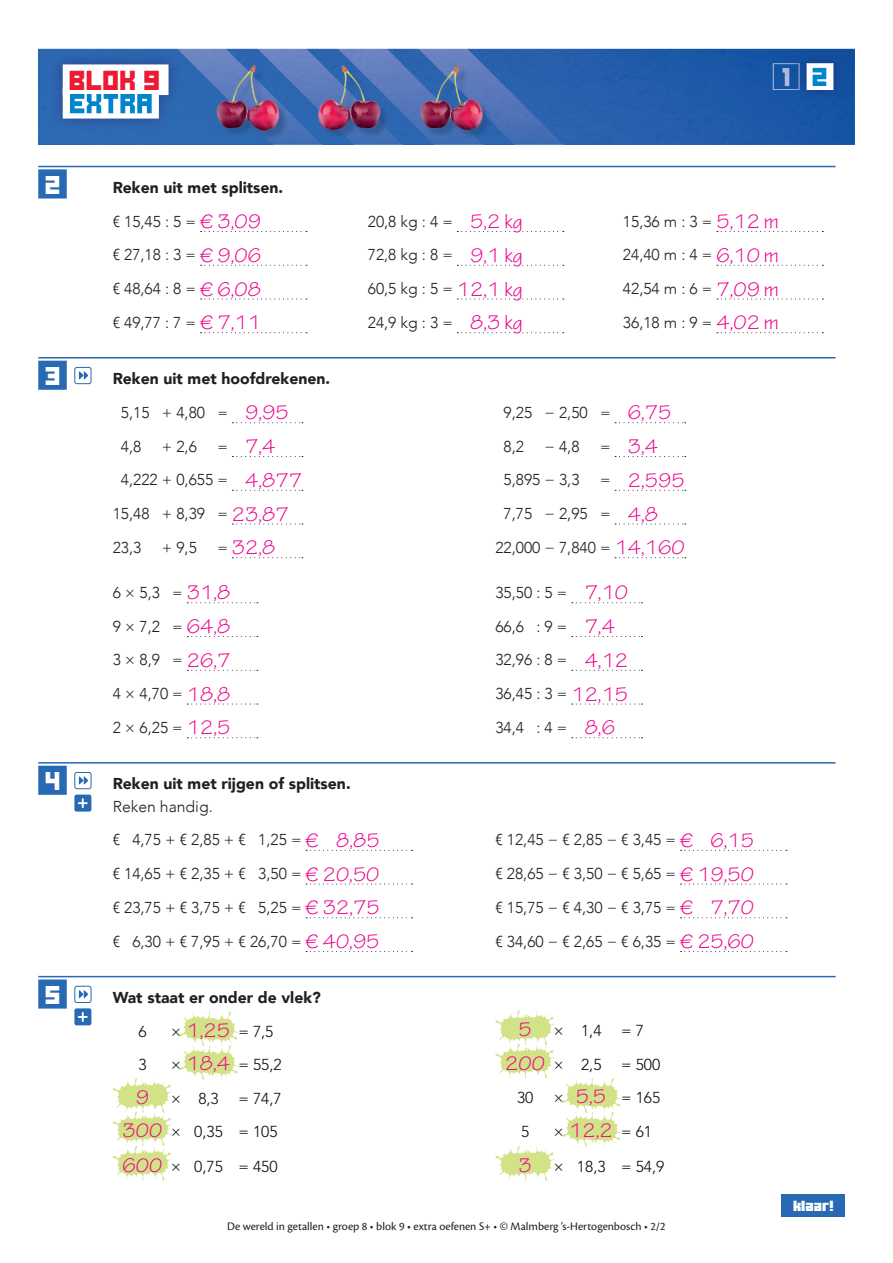
<style>
.page{position:relative;width:893px;height:1263px;background:#fff}
.page>*{position:absolute;margin:0;border:0;box-sizing:border-box;transform-origin:0 0}
.t1{font:21px/33.9px "Tekton Pro";color:#ed028c;text-align:center}
.t2{font:19.2px "Ode to Idle Gaming";color:#ed1a33}
.t3{font:18.15px "Ode to Idle Gaming";color:#0084ca}
.t4{font:18px "Ode to Idle Gaming";color:#fff}
.t5{font:300 15.75px/33.8px "Avenir";color:#231f20}
.t6{font:900 15.75px/33.8px "Avenir";color:#231f20}
.t7{font:300 15.75px/33.8px "Avenir LT Std";color:#090b0d}
.t8{font:12px "Cronos Pro";color:#231f20}
.t9{font:10.5px "Minercraftory";letter-spacing:.01em;color:#fff}
.s1{font-weight:900}
.s2{font-family:"Tekton Pro";font-weight:400;font-size:21px;color:#ed028c}
.s3{font-weight:300}
.s4{font-family:"Avenir";font-weight:300;font-size:15.75px;color:#231f20}
</style>
<div class="page">
<img style="left:38px;top:49px;width:817px;height:96px">
<img style="left:39px;top:49px;width:648px;height:93px">
<img style="left:49px;top:51px;width:113px;height:81px">
<svg style="left:162px;top:48px;width:409px;height:97px;background:#4e68a9"></svg>
<div style="left:63px;top:64px;width:106px;height:31px;background:#fff"></div>
<div style="left:63px;top:88px;width:96px;height:31px;background:#fff"></div>
<svg style="left:70px;top:94px;width:82px;height:19px"></svg>
<hr style="left:38px;top:166px;width:798px;height:1px;background:#2869b3">
<div style="left:38px;top:169px;width:29px;height:29px;background:#2869b3"></div>
<hr style="left:38px;top:357px;width:798px;height:1px;background:#2869b3">
<div style="left:38px;top:361px;width:29px;height:29px;background:#2869b3"></div>
<hr style="left:38px;top:762px;width:798px;height:1px;background:#2869b3">
<div style="left:38px;top:766px;width:29px;height:29px;background:#2869b3"></div>
<hr style="left:38px;top:976px;width:798px;height:1px;background:#2869b3">
<div style="left:38px;top:979px;width:29px;height:29px;background:#2869b3"></div>
<svg style="left:201px;top:231px;width:106px;height:1px"></svg>
<svg style="left:201px;top:265px;width:106px;height:1px"></svg>
<svg style="left:201px;top:299px;width:106px;height:1px"></svg>
<svg style="left:201px;top:332px;width:106px;height:1px"></svg>
<svg style="left:457px;top:231px;width:107px;height:1px"></svg>
<svg style="left:457px;top:265px;width:107px;height:1px"></svg>
<svg style="left:457px;top:299px;width:107px;height:1px"></svg>
<svg style="left:457px;top:332px;width:107px;height:1px"></svg>
<svg style="left:717px;top:231px;width:106px;height:1px"></svg>
<svg style="left:717px;top:265px;width:106px;height:1px"></svg>
<svg style="left:717px;top:299px;width:106px;height:1px"></svg>
<svg style="left:717px;top:332px;width:106px;height:1px"></svg>
<svg style="left:232px;top:422px;width:71px;height:1px"></svg>
<svg style="left:232px;top:456px;width:71px;height:1px"></svg>
<svg style="left:232px;top:490px;width:71px;height:1px"></svg>
<svg style="left:232px;top:524px;width:71px;height:1px"></svg>
<svg style="left:232px;top:557px;width:71px;height:1px"></svg>
<svg style="left:615px;top:422px;width:71px;height:1px"></svg>
<svg style="left:615px;top:456px;width:71px;height:1px"></svg>
<svg style="left:615px;top:490px;width:71px;height:1px"></svg>
<svg style="left:615px;top:524px;width:71px;height:1px"></svg>
<svg style="left:615px;top:557px;width:71px;height:1px"></svg>
<svg style="left:187px;top:602px;width:71px;height:1px"></svg>
<svg style="left:187px;top:636px;width:71px;height:1px"></svg>
<svg style="left:187px;top:670px;width:71px;height:1px"></svg>
<svg style="left:187px;top:704px;width:71px;height:1px"></svg>
<svg style="left:187px;top:737px;width:71px;height:1px"></svg>
<svg style="left:572px;top:602px;width:70px;height:1px"></svg>
<svg style="left:572px;top:636px;width:70px;height:1px"></svg>
<svg style="left:572px;top:670px;width:70px;height:1px"></svg>
<svg style="left:572px;top:704px;width:70px;height:1px"></svg>
<svg style="left:572px;top:737px;width:70px;height:1px"></svg>
<svg style="left:306px;top:850px;width:106px;height:1px"></svg>
<svg style="left:306px;top:884px;width:106px;height:1px"></svg>
<svg style="left:306px;top:917px;width:106px;height:1px"></svg>
<svg style="left:306px;top:951px;width:106px;height:1px"></svg>
<svg style="left:681px;top:850px;width:106px;height:1px"></svg>
<svg style="left:681px;top:884px;width:106px;height:1px"></svg>
<svg style="left:681px;top:917px;width:106px;height:1px"></svg>
<svg style="left:681px;top:951px;width:106px;height:1px"></svg>
<svg style="left:113px;top:1078px;width:58px;height:103px"></svg>
<svg style="left:179px;top:1011px;width:59px;height:69px"></svg>
<svg style="left:495px;top:1010px;width:59px;height:68px"></svg>
<svg style="left:495px;top:1146px;width:59px;height:35px"></svg>
<svg style="left:562px;top:1078px;width:59px;height:69px"></svg>
<div style="left:74px;top:367px;width:17px;height:17px;border:1px solid #2869b3;border-radius:2px"></div>
<svg style="left:79px;top:371px;width:9px;height:9px"></svg>
<div style="left:74px;top:794px;width:17px;height:18px;background:#2869b3;border-radius:2px"></div>
<svg style="left:78px;top:798px;width:10px;height:10px"></svg>
<div style="left:74px;top:772px;width:17px;height:17px;border:1px solid #2869b3;border-radius:2px"></div>
<svg style="left:79px;top:776px;width:9px;height:9px"></svg>
<div style="left:74px;top:1008px;width:17px;height:17px;background:#2869b3;border-radius:2px"></div>
<svg style="left:78px;top:1012px;width:10px;height:10px"></svg>
<div style="left:74px;top:986px;width:17px;height:17px;border:1px solid #2869b3;border-radius:2px"></div>
<svg style="left:79px;top:990px;width:9px;height:8px"></svg>
<div style="left:781px;top:1194px;width:64px;height:23px;background:#2869b3"></div>
<img style="left:773px;top:63px;width:21px;height:27px">
<img style="left:782px;top:68px;width:7px;height:18px">
<img style="left:794px;top:52px;width:52px;height:49px">
<div style="left:807px;top:64px;width:26px;height:26px;background:#fff"></div>
<div style="left:807px;top:63px;width:26px;height:27px;border:1px solid #fff"></div>
<p class="t2" style="left:70px;top:72px;width:93px">Blok 9</p>
<p class="t3" style="left:813px;top:69px;width:17px">2</p>
<p class="t4" style="left:46px;top:177px;width:17px">2</p>
<p class="t5" style="left:113px;top:170px;width:172px"><span class="s1">Reken uit met splitsen. </span>€ 15,45 : 5 = <span class="s2">€ 3,09<br></span>€ 27,18 : 3 = <span class="s2">€ 9,06<br></span>€ 48,64 : 8 = <span class="s2">€ 6,08<br></span>€ 49,77 : 7 = <span class="s2">€ 7,11</span></p>
<p class="t4" style="left:46px;top:368px;width:17px">3</p>
<p class="t6" style="left:121px;top:361px;width:211px;text-indent:-8px">Reken uit met hoofdrekenen.<br><span class="s3">5,15 + 4,80 =</span> <span class="s2">9,95<br></span><span class="s3">4,8</span></p>
<p class="t5" style="left:162px;top:429px;width:37px">+ 2,6</p>
<h1 class="t1" style="left:217px;top:430px;width:60px"><span class="s4">=</span> 7,4</h1>
<p class="t5" style="left:113px;top:463px;width:191px;text-indent:8px">4,222 + 0,655 = <span class="s2">4,877<br></span>15,48 + 8,39 = <span class="s2">23,87<br></span>23,3</p>
<p class="t5" style="left:162px;top:530px;width:37px">+ 9,5</p>
<h1 class="t1" style="left:217px;top:531px;width:60px"><span class="s4">=</span> 32,8</h1>
<p class="t5" style="left:368px;top:204px;width:157px;text-align:justify">20,8 kg : 4 = <span class="s2">5,2 kg </span>72,8 kg : 8 = <span class="s2">9,1 kg </span>60,5 kg : 5 = <span class="s2">12,1 kg </span>24,9 kg : 3 = <span class="s2">8,3 kg</span></p>
<p class="t5" style="left:623px;top:204px;width:157px;text-align:justify">15,36 m : 3 = <span class="s2">5,12 m </span>24,40 m : 4 = <span class="s2">6,10 m </span>42,54 m : 6 = <span class="s2">7,09 m </span>36,18 m : 9 = <span class="s2">4,02 m</span></p>
<p class="t5" style="left:504px;top:395px;width:169px">9,25 − 2,50 = <span class="s2">6,75<br></span>8,2</p>
<p class="t5" style="left:544px;top:429px;width:37px">− 4,8</p>
<h1 class="t1" style="left:600px;top:430px;width:60px"><span class="s4">=</span> 3,4</h1>
<p class="t5" style="left:504px;top:463px;width:78px">5,895 − 3,3</p>
<h1 class="t1" style="left:600px;top:464px;width:86px"><span class="s4">=</span> 2,595</h1>
<p class="t5" style="left:495px;top:497px;width:191px;text-indent:8px">7,75 − 2,95 = <span class="s2">4,8<br></span>22,000 − 7,840 = <span class="s2">14,160</span></p>
<p class="t5" style="left:113px;top:575px;width:119px;text-align:justify">6 × 5,3 = <span class="s2">31,8<br></span>9 × 7,2 = <span class="s2">64,8<br></span>3 × 8,9 = <span class="s2">26,7<br></span>4 × 4,70 = <span class="s2">18,8<br></span>2 × 6,25 = <span class="s2">12,5</span></p>
<p class="t5" style="left:495px;top:575px;width:134px">35,50 : 5 = <span class="s2">7,10<br></span>66,6 : 9 = <span class="s2">7,4<br></span>32,96 : 8 = <span class="s2">4,12<br></span>36,45 : 3 = <span class="s2">12,15<br></span>34,4 : 4 = <span class="s2">8,6</span></p>
<p class="t4" style="left:46px;top:773px;width:17px">4</p>
<p class="t6" style="left:113px;top:766px;width:239px">Reken uit met rijgen of splitsen.</p>
<p class="t5" style="left:113px;top:789px;width:268px">Reken handig.<br>€ 4,75 + € 2,85 + € 1,25 = <span class="s2">€ 8,85 </span>€ 14,65 + € 2,35 + € 3,50 = <span class="s2">€ 20,50 </span>€ 23,75 + € 3,75 + € 5,25 = <span class="s2">€ 32,75 </span>€ 6,30 + € 7,95 + € 26,70 = <span class="s2">€ 40,95</span></p>
<p class="t4" style="left:46px;top:987px;width:17px">5</p>
<p class="t6" style="left:113px;top:980px;width:210px">Wat staat er onder de vlek?</p>
<p class="t5" style="left:495px;top:823px;width:260px;text-align:justify">€ 12,45 − € 2,85 − € 3,45 = <span class="s2">€ 6,15 </span>€ 28,65 − € 3,50 − € 5,65 = <span class="s2">€ 19,50 </span>€ 15,75 − € 4,30 − € 3,75 = <span class="s2">€ 7,70 </span>€ 34,60 − € 2,65 − € 6,35 = <span class="s2">€ 25,60</span></p>
<h1 class="t1" style="left:505px;top:1014px;width:41px;line-height:33.2px">5<br>200</h1>
<h1 class="t1" style="left:186px;top:1013px;width:45px">1,25</h1>
<p class="t7" style="left:581px;top:1014px;width:81px;line-height:33.2px">1,4 = 7<br>2,5 = 500</p>
<p class="t7" style="left:138px;top:1014px;width:10px">6</p>
<p class="t7" style="left:171px;top:1014px;width:12px">×</p>
<p class="t7" style="left:238px;top:1014px;width:37px">= 7,5</p>
<p class="t7" style="left:553px;top:1014px;width:12px;line-height:33.2px">× ×</p>
<h1 class="t1" style="left:186px;top:1047px;width:45px">18,4</h1>
<p class="t7" style="left:138px;top:1048px;width:10px">3</p>
<p class="t7" style="left:238px;top:1048px;width:45px">= 55,2</p>
<p class="t7" style="left:171px;top:1048px;width:12px;text-align:justify">× × × ×</p>
<h1 class="t1" style="left:576px;top:1080px;width:32px">5,5</h1>
<h1 class="t1" style="left:123px;top:1081px;width:41px">9<br>300<br>600</h1>
<p class="t7" style="left:517px;top:1081px;width:18px">30</p>
<p class="t7" style="left:553px;top:1081px;width:12px">×</p>
<p class="t7" style="left:621px;top:1081px;width:41px">= 165</p>
<h1 class="t1" style="left:569px;top:1114px;width:45px">12,2</h1>
<p class="t7" style="left:194px;top:1082px;width:89px">8,3 = 74,7<br>0,35 = 105<br>0,75 = 450</p>
<p class="t7" style="left:521px;top:1115px;width:10px">5</p>
<p class="t7" style="left:553px;top:1115px;width:12px">×</p>
<p class="t7" style="left:621px;top:1115px;width:32px">= 61</p>
<h1 class="t1" style="left:519px;top:1149px;width:15px">3</h1>
<p class="t7" style="left:577px;top:1149px;width:89px">18,3 = 54,9</p>
<p class="t7" style="left:553px;top:1149px;width:12px">×</p>
<p class="t8" style="left:227px;top:1219px;width:440px">De wereld in getallen • groep 8 • blok 9 • extra oefenen S+ • © Malmberg ’s-Hertogenbosch • 2/2</p>
<p class="t9" style="left:793px;top:1197px;width:42px">klaar!</p>
</div>
